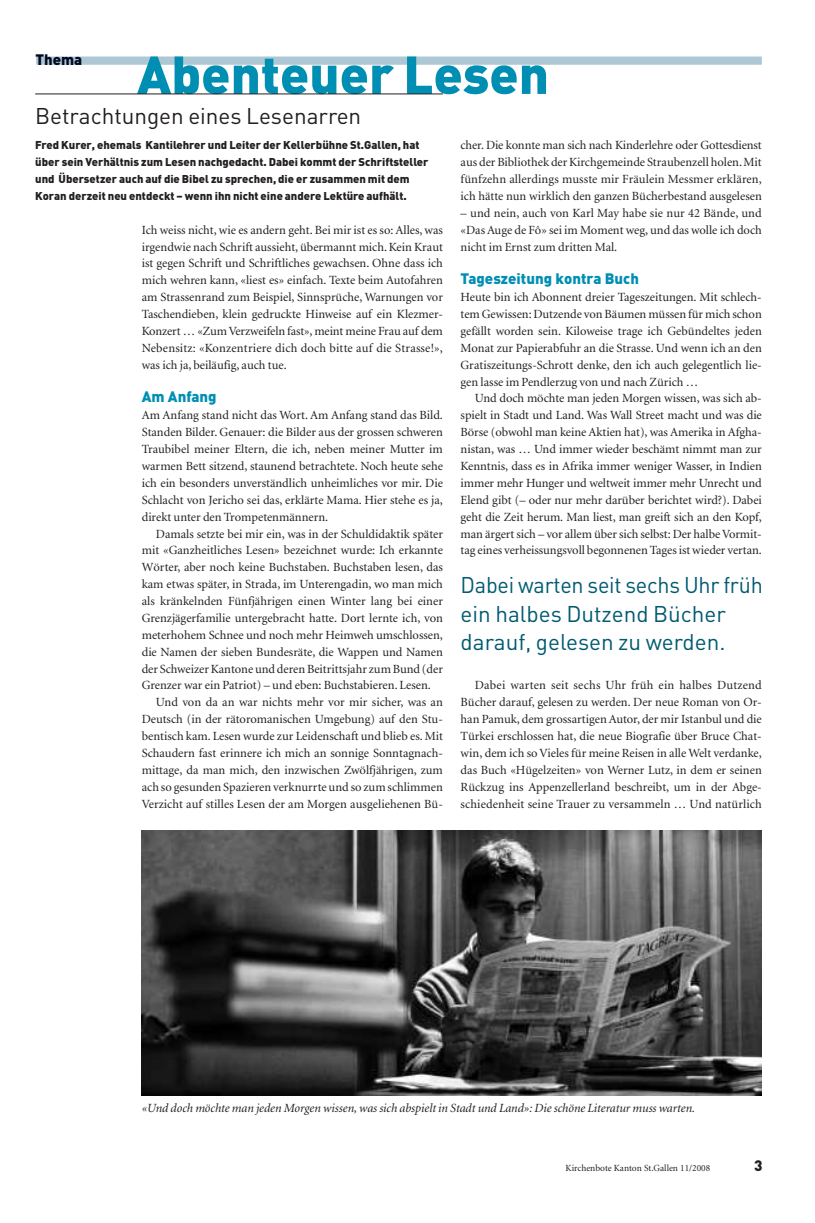
<style>
.page{position:relative;width:815px;height:1223px;background:#fff}
.page>*{position:absolute;margin:0;border:0;box-sizing:border-box;transform-origin:0 0}
.t1{font:900 52.5px "DIN";color:#008fb3}
.t2{font:22.5px/28.8px "DIN";color:#005a72;scale:.96 1}
.t3{font:22.5px "DIN";color:#231f20}
.t4{font:900 15px "DIN";color:#008fb3}
.t5{font:900 15px "DIN";color:#000a20}
.t6{font:900 15px "DIN";color:#231f20}
.t7{font:12.5px/16.9px "Minion";color:#231f20;text-align:justify}
.t8{font:italic 12.5px "Minion";letter-spacing:-.005em;color:#231f20}
.t9{font:900 11.25px/16.9px "DIN";color:#231f20}
.t10{font:9.38px "Minion";color:#231f20}
</style>
<div class="page">
<div style="left:36px;top:56px;width:726px;height:9px;background:#adc8d4"></div>
<img style="left:142px;top:830px;width:620px;height:265px">
<hr style="left:35px;top:94px;width:408px;height:1px;background:#231f20">
<p class="t5" style="left:35px;top:51px;width:48px">Thema</p>
<h1 class="t1" style="left:137px;top:45px;width:414px">Abenteuer Lesen</h1>
<h2 class="t3" style="left:35px;top:103px;width:328px">Betrachtungen eines Lesenarren</h2>
<p class="t9" style="left:35px;top:137px;width:395px">Fred Kurer, ehemals Kantilehrer und Leiter der Kellerbühne St.Gallen, hat über sein Verhältnis zum Lesen nachgedacht. Dabei kommt der Schriftsteller und Übersetzer auch auf die Bibel zu sprechen, die er zusammen mit dem Koran derzeit neu entdeckt – wenn ihn nicht eine andere Lektüre aufhält.</p>
<p class="t7" style="left:461px;top:138px;width:303px">cher. Die konnte man sich nach Kinderlehre oder Gottesdienst aus der Bibliothek derKirchgemeinde Straubenzell holen.Mit fünfzehn allerdings musste mir Fräulein Messmer erklären, ich hätte nun wirklich den ganzen Bücherbestand ausgelesen</p>
<p class="t7" style="left:461px;top:205px;width:303px">– und nein, auch von Karl May habe sie nur 42 Bände, und «DasAuge de Fô» sei im Moment weg, und das wolle ich doch nicht im Ernst zum dritten Mal.</p>
<p class="t4" style="left:461px;top:270px;width:180px">Tageszeitung kontra Buch</p>
<p class="t7" style="left:461px;top:290px;width:303px">Heute bin ich Abonnent dreier Tageszeitungen. Mit schlech&shy;tem Gewissen:Dutzende von Bäumen müssen für mich schon gefällt worden sein. Kiloweise trage ich Gebündeltes jeden Monat zur Papierabfuhr an die Strasse. Und wenn ich an den Gratiszeitungs-Schrott denke, den ich auch gelegentlich lie&shy;gen lasse im Pendlerzug von und nach Zürich …</p>
<p class="t7" style="left:461px;top:391px;width:303px;text-indent:14px">Und doch möchte man jeden Morgen wissen, was sich ab&shy;spielt in Stadt und Land. Was Wall Street macht und was die Börse (obwohl man keine Aktien hat), was Amerika in Afgha&shy;nistan, was … Und immer wieder beschämt nimmt man zur Kenntnis, dass es in Afrika immer weniger Wasser, in Indien immer mehr Hunger und weltweit immer mehr Unrecht und Elend gibt (– oder nur mehr darüber berichtet wird?). Dabei geht die Zeit herum. Man liest, man greift sich an den Kopf, man ärgert sich – vor allem über sich selbst: Der halbeVormit&shy;tag eines verheissungsvoll begonnenen Tages ist wieder vertan.</p>
<p class="t7" style="left:142px;top:222px;width:303px">Ich weiss nicht, wie es andern geht. Bei mir ist es so: Alles, was irgendwie nach Schrift aussieht, übermannt mich.Kein Kraut ist gegen Schrift und Schriftliches gewachsen. Ohne dass ich mich wehren kann, «liest es» einfach. Texte beim Autofahren am Strassenrand zum Beispiel, Sinnsprüche, Warnungen vor Taschendieben, klein gedruckte Hinweise auf ein Klezmer-Konzert … «ZumVerzweifeln fast», meint meine Frau auf dem Nebensitz: «Konzentriere dich doch bitte auf die Strasse!», was ich ja, beiläufig, auch tue.</p>
<p class="t4" style="left:142px;top:388px;width:76px">Am Anfang</p>
<p class="t7" style="left:142px;top:408px;width:303px">Am Anfang stand nicht das Wort. Am Anfang stand das Bild.<br>Standen Bilder. Genauer: die Bilder aus der grossen schweren Traubibel meiner Eltern, die ich, neben meiner Mutter im warmen Bett sitzend, staunend betrachtete. Noch heute sehe ich ein besonders unverständlich unheimliches vor mir. Die Schlacht von Jericho sei das, erklärte Mama. Hier stehe es ja, direkt unter den Trompetenmännern.</p>
<p class="t7" style="left:156px;top:526px;width:289px">Damals setzte bei mir ein, was in der Schuldidaktik später</p>
<p class="t7" style="left:142px;top:543px;width:303px">mit «Ganzheitliches Lesen» bezeichnet wurde: Ich erkannte</p>
<p class="t7" style="left:142px;top:560px;width:303px">Wörter, aber noch keine Buchstaben. Buchstaben lesen, das</p>
<p class="t7" style="left:142px;top:576px;width:303px">kam etwas später, in Strada, im Unterengadin, wo man mich</p>
<p class="t7" style="left:142px;top:593px;width:303px">als kränkelnden Fünfjährigen einen Winter lang bei einer</p>
<p class="t7" style="left:142px;top:610px;width:303px">Grenzjägerfamilie untergebracht hatte. Dort lernte ich, von</p>
<p class="t7" style="left:142px;top:627px;width:303px">meterhohem Schnee und noch mehr Heimweh umschlossen,</p>
<p class="t7" style="left:142px;top:644px;width:303px">die Namen der sieben Bundesräte, die Wappen und Namen</p>
<p class="t7" style="left:142px;top:661px;width:303px">der SchweizerKantone und derenBeitrittsjahr zum Bund (der</p>
<p class="t7" style="left:142px;top:678px;width:291px">Grenzer war ein Patriot) – und eben: Buchstabieren. Lesen.</p>
<p class="t7" style="left:156px;top:695px;width:289px">Und von da an war nichts mehr vor mir sicher, was an</p>
<p class="t7" style="left:142px;top:711px;width:303px">Deutsch (in der rätoromanischen Umgebung) auf den Stu-</p>
<p class="t7" style="left:142px;top:728px;width:303px">bentisch kam. Lesen wurde zur Leidenschaft und blieb es. Mit</p>
<p class="t7" style="left:142px;top:745px;width:303px">Schaudern fast erinnere ich mich an sonnige Sonntagnach-</p>
<p class="t7" style="left:142px;top:762px;width:303px">mittage, da man mich, den inzwischen Zwölfjährigen, zum</p>
<p class="t7" style="left:142px;top:779px;width:303px">ach so gesunden Spazieren verknurrte und so zum schlimmen</p>
<p class="t7" style="left:142px;top:796px;width:303px">Verzicht auf stilles Lesen der am Morgen ausgeliehenen Bü-</p>
<h2 class="t2" style="left:461px;top:570px;width:316px">Dabei warten seit sechs Uhr früh ein halbes Dutzend Bücher darauf, gelesen zu werden.</h2>
<p class="t7" style="left:461px;top:678px;width:303px;text-indent:14px">Dabei warten seit sechs Uhr früh ein halbes Dutzend Bücher darauf, gelesen zu werden. Der neue Roman von Or&shy;han Pamuk, dem grossartigen Autor, der mir Istanbul und die Türkei erschlossen hat, die neue Biografie über Bruce Chat&shy;win, dem ich soVieles für meine Reisen in alle Welt verdanke, das Buch «Hügelzeiten» von Werner Lutz, in dem er seinen Rückzug ins Appenzellerland beschreibt, um in der Abge&shy;schiedenheit seine Trauer zu versammeln … Und natürlich</p>
<p class="t8" style="left:142px;top:1102px;width:555px">«Und doch möchte man jeden Morgen wissen, was sich abspielt in Stadt und Land»: Die schöne Literatur muss warten.</p>
<p class="t10" style="left:566px;top:1163px;width:146px">Kirchenbote Kanton St.Gallen 11/2008</p>
<p class="t6" style="left:754px;top:1156px;width:10px">3</p>
</div>
